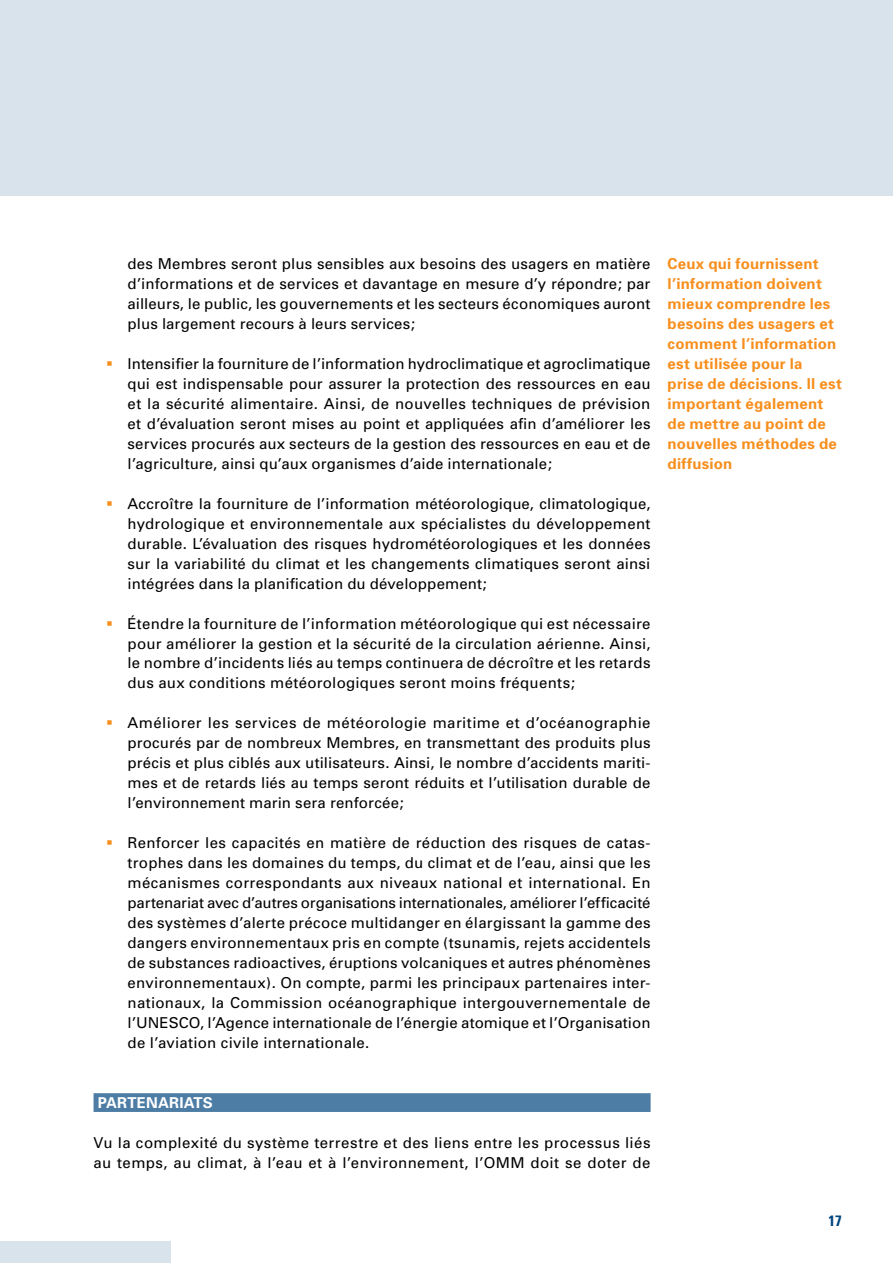
<style>
.page{position:relative;width:893px;height:1263px;background:#fff}
.page>*{position:absolute;margin:0;border:0;box-sizing:border-box;transform-origin:0 0}
.t1{font:15px/20px "Univers";letter-spacing:.015em;color:#000;text-align:justify}
.t2{font:700 15px/20px "Univers";letter-spacing:.015em;color:#f78f1e}
.t3{font:700 15px "Univers";letter-spacing:.01em;color:#fff}
.t4{font:700 condensed 15px "Univers";color:#00467f}
</style>
<div class="page">
<div style="left:0;top:1242px;width:170px;height:21px;background:#d9e3ec"></div>
<div style="left:94px;top:1093px;width:557px;height:19px;background:#4d7da5"></div>
<div style="left:0;top:0;width:893px;height:196px;background:#d9e3ec"></div>
<p class="t1" style="left:128px;top:254px;width:524px">des Membres seront plus sensibles aux besoins des usagers en matière d’informations et de services et davantage en mesure d’y répondre; par ailleurs, le public, les gouvernements et les secteurs économiques auront plus largement recours à leurs services;</p>
<p class="t1" style="left:128px;top:354px;width:524px">Intensifier la fourniture de l’information hydroclimatique et agroclimatique qui est indispensable pour assurer la protection des ressources en eau et la sécurité alimentaire. Ainsi, de nouvelles techniques de prévision et d’évaluation seront mises au point et appliquées afin d’améliorer les services procurés aux secteurs de la gestion des ressources en eau et de l’agriculture, ainsi qu’aux organismes d’aide internationale;</p>
<p class="t1" style="left:128px;top:493px;width:524px">Accroître la fourniture de l’information météorologique, climatologique, hydrologique et environnementale aux spécialistes du développement durable. L’évaluation des risques hydrométéorologiques et les données sur la variabilité du climat et les changements climatiques seront ainsi intégrées dans la planification du développement;</p>
<p class="t1" style="left:128px;top:613px;width:525px">Étendre la fourniture de l’information météorologique qui est nécessaire pour améliorer la gestion et la sécurité de la circulation aérienne. Ainsi, le nombre d’incidents liés au temps continuera de décroître et les retards dus aux conditions météorologiques seront moins fréquents;</p>
<p class="t1" style="left:128px;top:713px;width:524px">Améliorer les services de météorologie maritime et d’océanographie procurés par de nombreux Membres, en transmettant des produits plus précis et plus ciblés aux utilisateurs. Ainsi, le nombre d’accidents mariti&shy;mes et de retards liés au temps seront réduits et l’utilisation durable de l’environnement marin sera renforcée;</p>
<p class="t1" style="left:128px;top:833px;width:525px">Renforcer les capacités en matière de réduction des risques de catas&shy;trophes dans les domaines du temps, du climat et de l’eau, ainsi que les mécanismes correspondants aux niveaux national et international. En partenariat avec d’autres organisations internationales, améliorer l’efficacité des systèmes d’alerte précoce multidanger en élargissant la gamme des dangers environnementaux pris en compte (tsunamis, rejets accidentels de substances radioactives, éruptions volcaniques et autres phénomènes environnementaux). On compte, parmi les principaux partenaires inter&shy;nationaux, la Commission océanographique intergouvernementale de l’UNESCO, l’Agence internationale de l’énergie atomique et l’Organisation de l’aviation civile internationale.</p>
<p class="t2" style="left:668px;top:253px;width:176px">Ceux qui fournissent l’information doivent mieux comprendre les besoins des usagers et comment l’information est utilisée pour la prise de décisions. Il est important également de mettre au point de nouvelles méthodes de diffusion</p>
<p class="t3" style="left:98px;top:1094px;width:71px">Partenaria</p>
<p class="t3" style="left:194px;top:1094px;width:21px">tS</p>
<p class="t1" style="left:94px;top:1133px;width:559px">Vu la complexité du système terrestre et des liens entre les processus liés au temps, au climat, à l’eau et à l’environnement, l’OMM doit se doter de</p>
<p class="t4" style="left:829px;top:1211px;width:15px">17</p>
</div>
